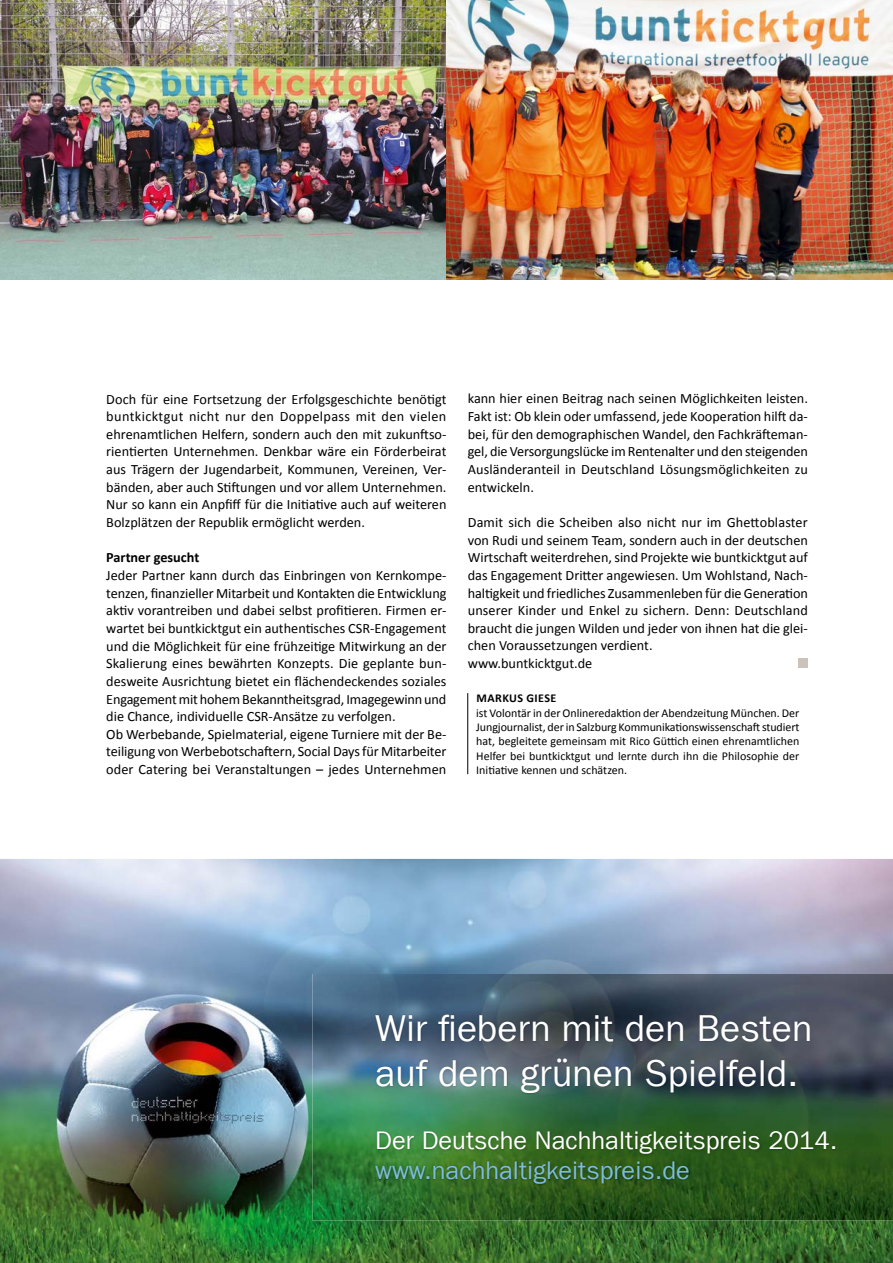
<style>
.page{position:relative;width:893px;height:1263px;background:#fff}
.page>*{position:absolute;margin:0;border:0;box-sizing:border-box;transform-origin:0 0}
.t1{font:37.5px/45px "Franklin Gothic LT Com";color:#fff}
.t2{font:25.5px "Franklin Gothic LT Com";color:#fff}
.t3{font:25.5px "Franklin Gothic LT Com";color:#7ebcdc}
.t4{font:14.25px/17.7px "Calibri";color:#000;text-align:justify}
.t5{font:700 14.25px "Calibri";color:#000}
.t6{font:12px/14.4px "Calibri";color:#000;text-align:justify}
.t7{font:700 12px "Calibri";letter-spacing:.04em;color:#000}
</style>
<div class="page">
<img style="left:0;top:0;width:893px;height:279px">
<hr style="left:467px;top:693px;width:1px;height:81px;background:#000">
<div style="left:798px;top:658px;width:10px;height:10px;background:#ccc2bc"></div>
<img style="left:0;top:859px;width:893px;height:404px">
<img style="left:313px;top:974px;width:107px;height:246px">
<img style="left:420px;top:974px;width:473px;height:49px">
<img style="left:798px;top:1023px;width:95px;height:197px">
<img style="left:420px;top:1156px;width:378px;height:64px">
<img style="left:374px;top:1013px;width:463px;height:143px">
<img style="left:373px;top:1159px;width:318px;height:27px">
<p class="t4" style="left:106px;top:389px;width:342px">Doch für eine Fortsetzung der Erfolgsgeschichte benötigt buntkicktgut nicht nur den Doppelpass mit den vielen ehrenamtlichen Helfern, sondern auch den mit zukunftso&shy;rientierten Unternehmen. Denkbar wäre ein Förderbeirat aus Trägern der Jugendarbeit, Kommunen, Vereinen, Ver&shy;bänden, aber auch Stiftungen und vor allem Unternehmen.<br>Nur so kann ein Anpfiff für die Initiative auch auf weiteren Bolzplätzen der Republik ermöglicht werden.</p>
<p class="t5" style="left:106px;top:549px;width:94px">Partner gesucht</p>
<p class="t4" style="left:106px;top:566px;width:342px;text-align:left">Jeder Partner kann durch das Einbringen von Kernkompe&shy;tenzen, finanzieller Mitarbeit und Kontakten die Entwicklung aktiv vorantreiben und dabei selbst profitieren. Firmen er&shy;wartet bei buntkicktgut ein authentisches CSR-Engagement und die Möglichkeit für eine frühzeitige Mitwirkung an der Skalierung eines bewährten Konzepts. Die geplante bun&shy;desweite Ausrichtung bietet ein flächendeckendes soziales Engagement mit hohem Bekanntheitsgrad, Imagegewinn und die Chance, individuelle CSR-Ansätze zu verfolgen.<br>Ob Werbebande, Spielmaterial, eigene Turniere mit der Be&shy;teiligung von Werbebotschaftern, Social Days für Mitarbeiter oder Catering bei Veranstaltungen – jedes Unternehmen</p>
<p class="t4" style="left:468px;top:389px;width:342px">kann hier einen Beitrag nach seinen Möglichkeiten leisten.<br>Fakt ist: Ob klein oder umfassend, jede Kooperation hilft da&shy;bei, für den demographischen Wandel, den Fachkräfteman&shy;gel, die Versorgungslücke im Rentenalter und den steigenden Ausländeranteil in Deutschland Lösungsmöglichkeiten zu entwickeln.</p>
<p class="t4" style="left:468px;top:513px;width:342px;text-align:left">Damit sich die Scheiben also nicht nur im Ghettoblaster von Rudi und seinem Team, sondern auch in der deutschen Wirtschaft weiterdrehen, sind Projekte wie buntkicktgut auf das Engagement Dritter angewiesen. Um Wohlstand, Nach&shy;haltigkeit und friedliches Zusammenleben für die Generation unserer Kinder und Enkel zu sichern. Denn: Deutschland braucht die jungen Wilden und jeder von ihnen hat die glei&shy;chen Voraussetzungen verdient.<br>www.buntkicktgut.de</p>
<p class="t7" style="left:476px;top:691px;width:81px">MARKUS GIESE</p>
<p class="t6" style="left:476px;top:705px;width:325px">ist Volontär in der Onlineredaktion der Abendzeitung München. Der Jungjournalist, der in Salzburg Kommunikationswissenschaft studiert hat, begleitete gemeinsam mit Rico Güttich einen ehrenamtlichen Helfer bei buntkicktgut und lernte durch ihn die Philosophie der Initiative kennen und schätzen.</p>
<h1 class="t1" style="left:375px;top:1006px;width:439px">Wir fiebern mit den Besten auf dem grünen Spielfeld.</h1>
<h2 class="t2" style="left:375px;top:1125px;width:464px">Der Deutsche Nachhaltigkeitspreis 2014.</h2>
<h2 class="t3" style="left:375px;top:1156px;width:316px">www.nachhaltigkeitspreis.de</h2>
</div>
